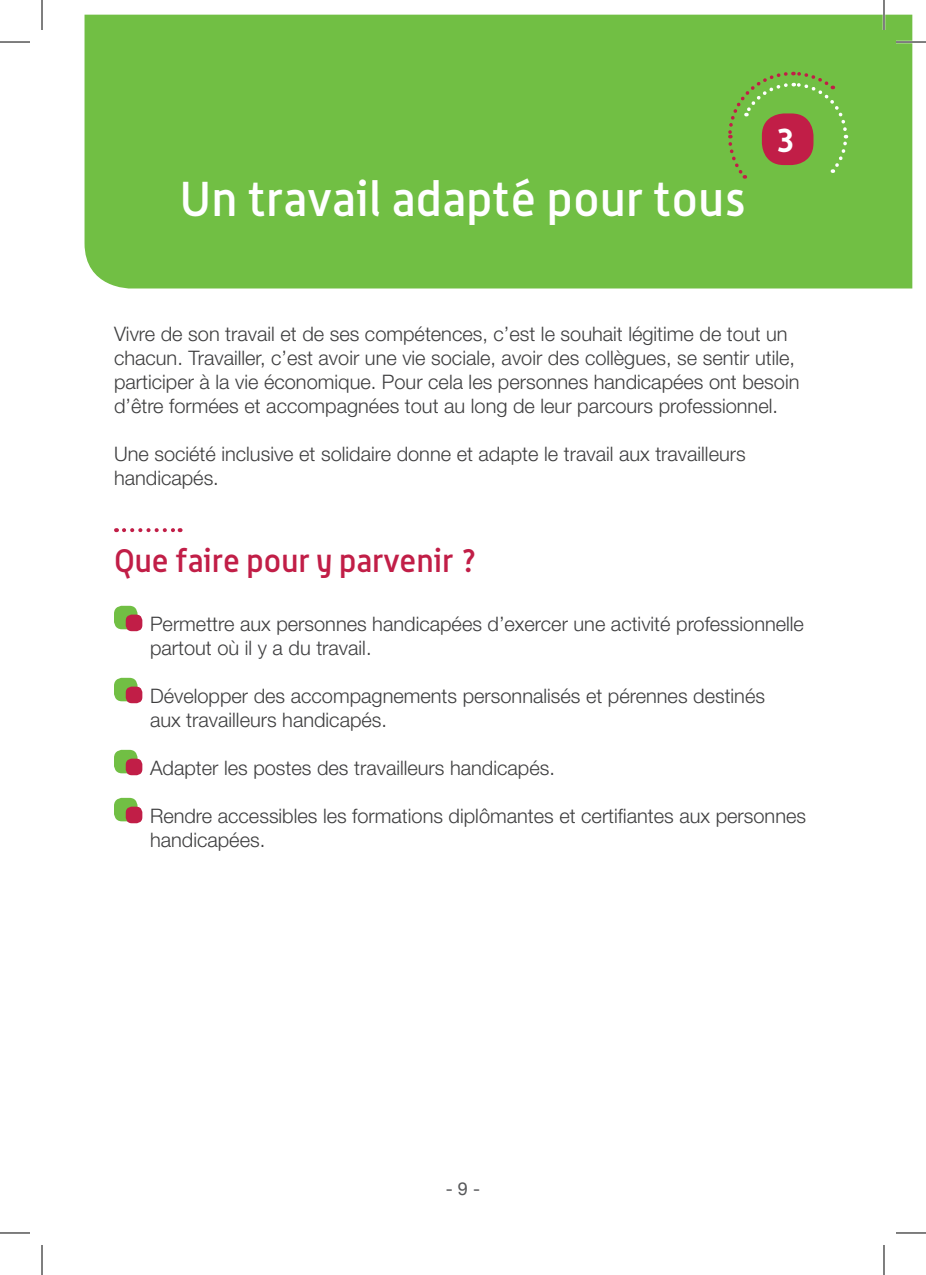
<style>
.page{position:relative;width:926px;height:1275px;background:#fff}
.page>*{position:absolute;margin:0;border:0;box-sizing:border-box;transform-origin:0 0}
.T1{font:500 48px "Alwyn OT";letter-spacing:.01em;color:#fff}
.Texte_courant_A5{font:700 33.6px "Alwyn OT";color:#fff}
.T2{font:500 32px "Alwyn OT";color:#c11e47}
.Texte_courant_A5-2{font:300 20px/24px "Helvetica Neue";color:#3e3e3f}
.t1{font:18px "Helvetica Neue";color:#57585a}
</style>
<div class="page">
<div style="left:85px;top:15px;width:827px;height:273px;background:#71bf44"></div>
<svg style="left:124px;top:528px;width:57px;height:4px"></svg>
<div style="left:114px;top:606px;width:23px;height:23px;background:#71bf44;border-radius:8px"></div>
<div style="left:126px;top:614px;width:16px;height:17px;background:#c11e47;border-radius:6px"></div>
<div style="left:114px;top:678px;width:23px;height:23px;background:#71bf44;border-radius:8px"></div>
<div style="left:126px;top:686px;width:16px;height:17px;background:#c11e47;border-radius:6px"></div>
<div style="left:114px;top:750px;width:23px;height:23px;background:#71bf44;border-radius:8px"></div>
<div style="left:126px;top:758px;width:16px;height:17px;background:#c11e47;border-radius:6px"></div>
<div style="left:114px;top:798px;width:23px;height:23px;background:#71bf44;border-radius:8px"></div>
<div style="left:126px;top:806px;width:16px;height:17px;background:#c11e47;border-radius:6px"></div>
<svg style="left:726px;top:70px;width:123px;height:109px;background:#83a148"></svg>
<hr style="left:896px;top:41px;width:30px;height:2px;background:#fff">
<hr style="left:883px;top:0;width:2px;height:30px;background:#fff">
<hr style="left:0;top:42px;width:30px;height:1px;background:#000">
<hr style="left:896px;top:42px;width:30px;height:1px;background:#000">
<hr style="left:0;top:1232px;width:30px;height:1px;background:#000">
<hr style="left:896px;top:1232px;width:30px;height:1px;background:#000">
<hr style="left:42px;top:0;width:1px;height:30px;background:#000">
<hr style="left:42px;top:1245px;width:1px;height:30px;background:#000">
<hr style="left:884px;top:0;width:1px;height:30px;background:#000">
<hr style="left:884px;top:1245px;width:1px;height:30px;background:#000">
<p class="T1" style="left:180px;top:170px;width:567px">Un travail adapté pour tous</p>
<p class="Texte_courant_A5" style="left:776px;top:119px;width:21px">3</p>
<p class="Texte_courant_A5-2" style="left:114px;top:322px;width:687px">Vivre de son travail et de ses compétences, c’est le souhait légitime de tout un chacun. Travailler, c’est avoir une vie sociale, avoir des collègues, se sentir utile, participer à la vie économique. Pour cela les personnes handicapées ont besoin d’être formées et accompagnées tout au long de leur parcours professionnel.</p>
<p class="Texte_courant_A5-2" style="left:114px;top:442px;width:633px">Une société inclusive et solidaire donne et adapte le travail aux travailleurs handicapés.</p>
<p class="T2" style="left:114px;top:541px;width:365px">Que faire pour y parvenir ?</p>
<p class="Texte_courant_A5-2" style="left:150px;top:611px;width:655px">Permettre aux personnes handicapées d’exercer une activité professionnelle partout où il y a du travail.</p>
<p class="Texte_courant_A5-2" style="left:150px;top:683px;width:616px">Développer des accompagnements personnalisés et pérennes destinés aux travailleurs handicapés.</p>
<p class="Texte_courant_A5-2" style="left:150px;top:755px;width:406px">Adapter les postes des travailleurs handicapés.</p>
<p class="Texte_courant_A5-2" style="left:150px;top:803px;width:658px">Rendre accessibles les formations diplômantes et certifiantes aux personnes handicapées.</p>
<p class="t1" style="left:446px;top:1175px;width:36px">- 9 -</p>
</div>
